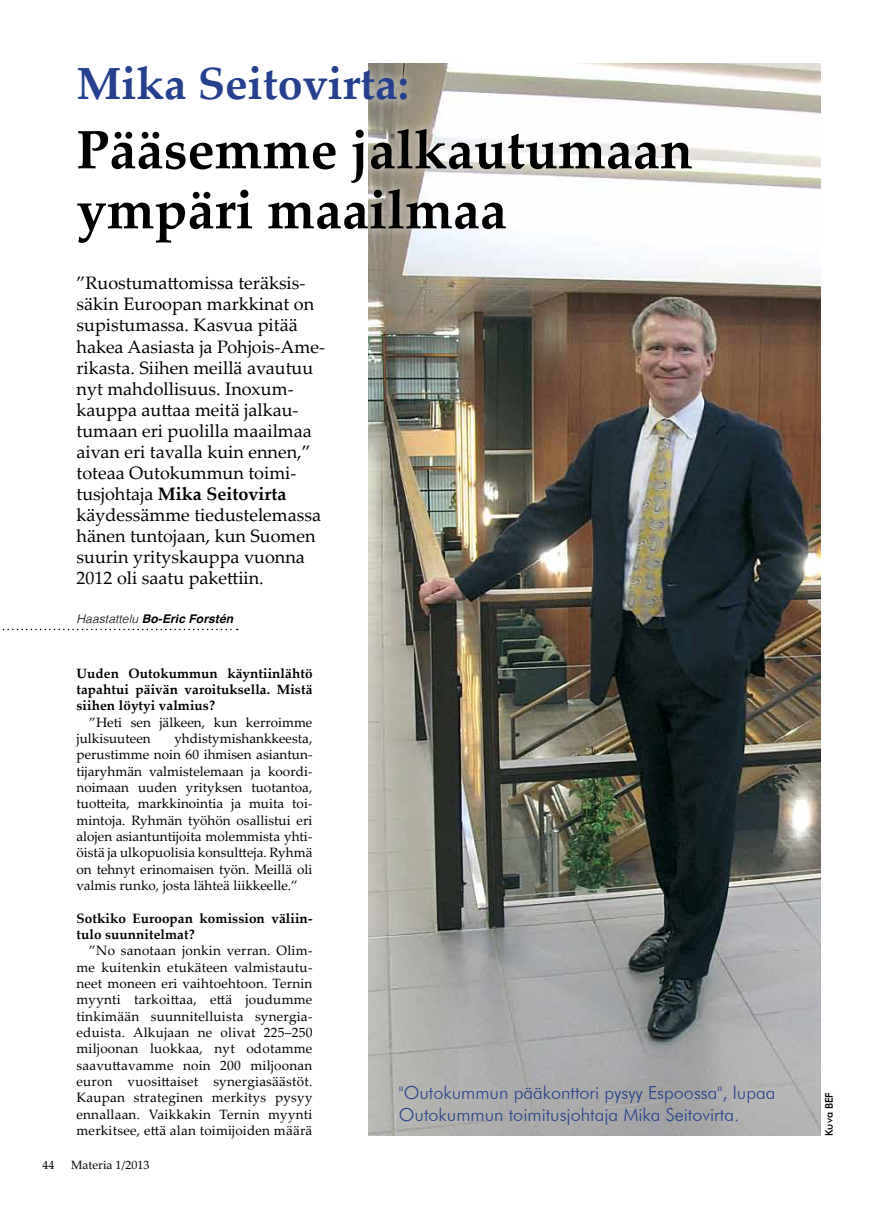
<style>
.page{position:relative;width:893px;height:1221px;background:#fff}
.page>*{position:absolute;margin:0;border:0;box-sizing:border-box;transform-origin:0 0}
.t1{font:700 54px/60px "Palatino Linotype";color:#000}
.t2{font:700 45px "Palatino Linotype";color:#25408f}
.t3{font:18px/21px "Palatino Linotype";color:#000}
.t4{font:300 18px/21.6px "Futura BT";color:#25408f}
.t5{font:13.5px/16.4px "Palatino Linotype";color:#000;text-align:justify}
.t6{font:700 13.5px/16.4px "Palatino Linotype";letter-spacing:.005em;color:#000;text-align:justify}
.t7{font:italic 700 12px "Helvetica";letter-spacing:.01em;color:#000}
.t8{font:12px "Palatino Linotype";color:#000}
.t9{font:500 10.5px "Futura BT";color:#000}
.s1{font-weight:700}
.s2{font-weight:300}
</style>
<div class="page">
<img style="left:368px;top:64px;width:453px;height:1071px">
<div style="left:69px;top:57px;width:631px;height:195px;background:#fff;opacity:.75"></div>
<svg style="left:2px;top:628px;width:236px;height:2px"></svg>
<h2 class="t2" style="left:77px;top:52px;width:334px">Mika Seitovirta:</h2>
<h1 class="t1" style="left:77px;top:118px;width:618px">Pääsemme jalkautumaan ympäri maailmaa</h1>
<p class="t3" style="left:77px;top:272px;width:250px">”Ruostumattomissa teräksis&shy;säkin Euroopan markkinat on supistumassa. Kasvua pitää hakea Aasiasta ja Pohjois-Ame&shy;rikasta. Siihen meillä avautuu nyt mahdollisuus. Inoxum&shy;kauppa auttaa meitä jalkau&shy;tumaan eri puolilla maailmaa aivan eri tavalla kuin ennen,” toteaa Outokummun toimi&shy;tusjohtaja <span class="s1">Mika Seitovirta </span>käydessämme tiedustelemassa hänen tuntojaan, kun Suomen suurin yrityskauppa vuonna<br>2012 oli saatu pakettiin.</p>
<p class="t7" style="left:77px;top:608px;width:158px"><span class="s2">Haastattelu</span> Bo-Eric Forstén</p>
<p class="t6" style="left:77px;top:664px;width:237px">Uuden Outokummun käyntiinlähtö tapahtui päivän varoituksella. Mistä siihen löytyi valmius?</p>
<p class="t5" style="left:77px;top:713px;width:237px;text-indent:13px">”Heti sen jälkeen, kun kerroimme julkisuuteen</p>
<p class="t5" style="left:77px;top:729px;width:238px;text-indent:98px">yhdistymishankkeesta, perustimme noin 60 ihmisen asiantun&shy;tijaryhmän valmistelemaan ja koordi&shy;noimaan uuden yrityksen tuotantoa, tuotteita, markkinointia ja muita toi&shy;mintoja. Ryhmän työhön osallistui eri alojen asiantuntijoita molemmista yhti&shy;öistä ja ulkopuolisia konsultteja. Ryhmä on tehnyt erinomaisen työn. Meillä oli valmis runko, josta lähteä liikkeelle.”</p>
<p class="t6" style="left:77px;top:909px;width:238px">Sotkiko Euroopan komission väliin&shy;tulo suunnitelmat?</p>
<p class="t5" style="left:76px;top:941px;width:238px;text-indent:13px">”No sanotaan jonkin verran. Olim&shy;me kuitenkin etukäteen valmistautu&shy;neet moneen eri vaihtoehtoon. Ternin myynti tarkoittaa, että joudumme tinkimään suunnitelluista synergia&shy;eduista. Alkujaan ne olivat 225‒250 miljoonan luokkaa, nyt odotamme saavuttavamme noin 200 miljoonan euron vuosittaiset synergiasäästöt.<br>Kaupan strateginen merkitys pysyy ennallaan. Vaikkakin Ternin myynti merkitsee, että alan toimijoiden määrä</p>
<p class="t8" style="left:43px;top:1155px;width:13px">44</p>
<p class="t8" style="left:71px;top:1155px;width:80px">Materia 1/2013</p>
<h3 class="t4" style="left:399px;top:1081px;width:378px">"Outokummun pääkonttori pysyy Espoossa", lupaa<br>Outokummun toimitusjohtaja Mika Seitovirta.</h3>
<p class="t9" style="left:823px;top:1135px;width:45px;rotate:-90deg">Kuva BEF</p>
</div>
